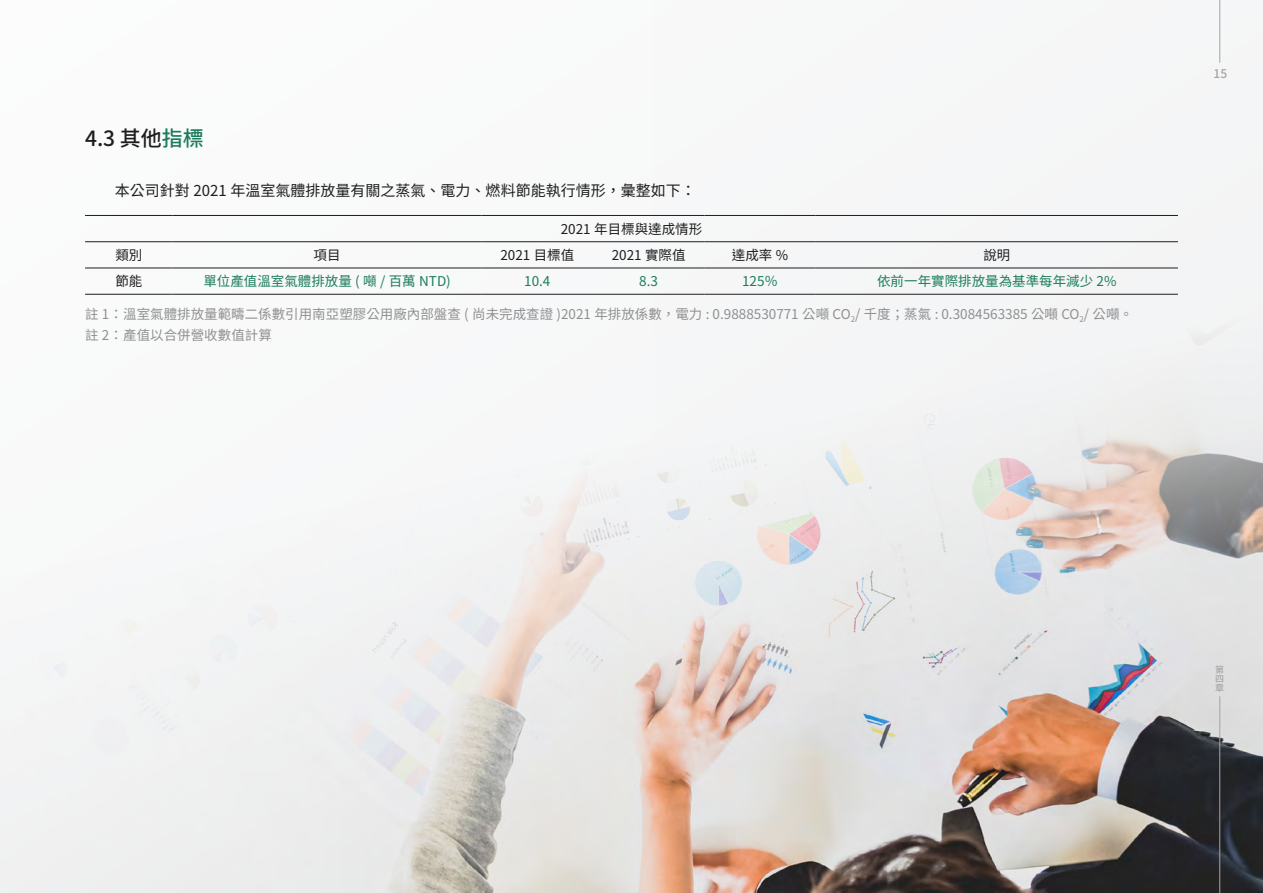
<style>
.page{position:relative;width:1263px;height:893px;background:#fff}
.page>*{position:absolute;margin:0;border:0;box-sizing:border-box;transform-origin:0 0}
.t1{font:500 21px "Noto Sans CJ Ktc";color:#1f1e1d}
.t2{font:15px "Noto Sans CJ Ktc";color:#1f1e1d}
.t3{font:13.5px/21px "Noto Sans CJ Ktc";color:#909090}
.t4{font:13.5px "Noto Sans CJ Ktc";color:#1c7d5a}
.t5{font:13.5px "Noto Sans CJ Ktc";color:#1f1e1d}
.t6{font:500 12px "Noto Sans CJ Ktc";color:#a5a5a6}
.t7{font:500 9px/9px "Noto Sans CJ Ktc";color:#a5a5a6;text-align:justify}
.s1{color:#1c7d5a}
</style>
<div class="page">
<img style="left:0;top:0;width:1263px;height:893px">
<hr style="left:1219px;top:0;width:1px;height:63px;background:#a5a5a6">
<hr style="left:1219px;top:696px;width:1px;height:197px;background:#a5a5a6">
<hr style="left:85px;top:215px;width:88px;height:1px;background:#1f1e1d">
<hr style="left:173px;top:215px;width:309px;height:1px;background:#1f1e1d">
<hr style="left:482px;top:215px;width:111px;height:1px;background:#1f1e1d">
<hr style="left:593px;top:215px;width:111px;height:1px;background:#1f1e1d">
<hr style="left:704px;top:215px;width:112px;height:1px;background:#1f1e1d">
<hr style="left:816px;top:215px;width:362px;height:1px;background:#1f1e1d">
<hr style="left:85px;top:241px;width:88px;height:1px;background:#1f1e1d">
<hr style="left:173px;top:241px;width:309px;height:1px;background:#1f1e1d">
<hr style="left:482px;top:241px;width:111px;height:1px;background:#1f1e1d">
<hr style="left:593px;top:241px;width:111px;height:1px;background:#1f1e1d">
<hr style="left:704px;top:241px;width:112px;height:1px;background:#1f1e1d">
<hr style="left:816px;top:241px;width:362px;height:1px;background:#1f1e1d">
<hr style="left:85px;top:268px;width:88px;height:1px;background:#1f1e1d">
<hr style="left:173px;top:268px;width:309px;height:1px;background:#1f1e1d">
<hr style="left:482px;top:268px;width:111px;height:1px;background:#1f1e1d">
<hr style="left:593px;top:268px;width:111px;height:1px;background:#1f1e1d">
<hr style="left:704px;top:268px;width:112px;height:1px;background:#1f1e1d">
<hr style="left:816px;top:268px;width:362px;height:1px;background:#1f1e1d">
<hr style="left:85px;top:294px;width:88px;height:1px;background:#1f1e1d">
<hr style="left:173px;top:294px;width:309px;height:1px;background:#1f1e1d">
<hr style="left:482px;top:294px;width:111px;height:1px;background:#1f1e1d">
<hr style="left:593px;top:294px;width:111px;height:1px;background:#1f1e1d">
<hr style="left:704px;top:294px;width:112px;height:1px;background:#1f1e1d">
<hr style="left:816px;top:294px;width:362px;height:1px;background:#1f1e1d">
<h1 class="t1" style="left:85px;top:127px;width:120px">4.3 其他<span class="s1">指標</span></h1>
<p class="t2" style="left:115px;top:182px;width:582px">本公司針對 2021 年溫室氣體排放量有關之蒸氣、電力、燃料節能執行情形，彙整如下：</p>
<p class="t5" style="left:561px;top:221px;width:143px">2021 年目標與達成情形</p>
<p class="t5" style="left:115px;top:247px;width:28px">類別</p>
<p class="t5" style="left:314px;top:247px;width:28px">項目</p>
<p class="t5" style="left:500px;top:247px;width:75px">2021 目標值</p>
<p class="t5" style="left:612px;top:247px;width:75px">2021 實際值</p>
<p class="t5" style="left:732px;top:247px;width:58px">達成率 %</p>
<p class="t5" style="left:983px;top:247px;width:28px">說明</p>
<p class="t5" style="left:115px;top:274px;width:28px">節能</p>
<p class="t4" style="left:203px;top:274px;width:249px">單位產值溫室氣體排放量 ( 噸 / 百萬 NTD)</p>
<p class="t4" style="left:524px;top:274px;width:28px">10.4</p>
<p class="t4" style="left:639px;top:274px;width:20px">8.3</p>
<p class="t4" style="left:742px;top:274px;width:37px">125％</p>
<p class="t4" style="left:877px;top:274px;width:241px">依前一年實際排放量為基準每年減少 2%</p>
<p class="t3" style="left:85px;top:304px;width:1049px">註 1：溫室氣體排放量範疇二係數引用南亞塑膠公用廠內部盤查 ( 尚未完成查證 )2021 年排放係數，電力 : 0.9888530771 公噸 CO<sub>2</sub>/ 千度；蒸氣 : 0.3084563385 公噸 CO<sub>2</sub>/ 公噸。註 2：產值以合併營收數值計算</p>
<p class="t6" style="left:1213px;top:67px;width:15px">15</p>
<p class="t7" style="left:1215px;top:666px;width:10px">第四章</p>
</div>
